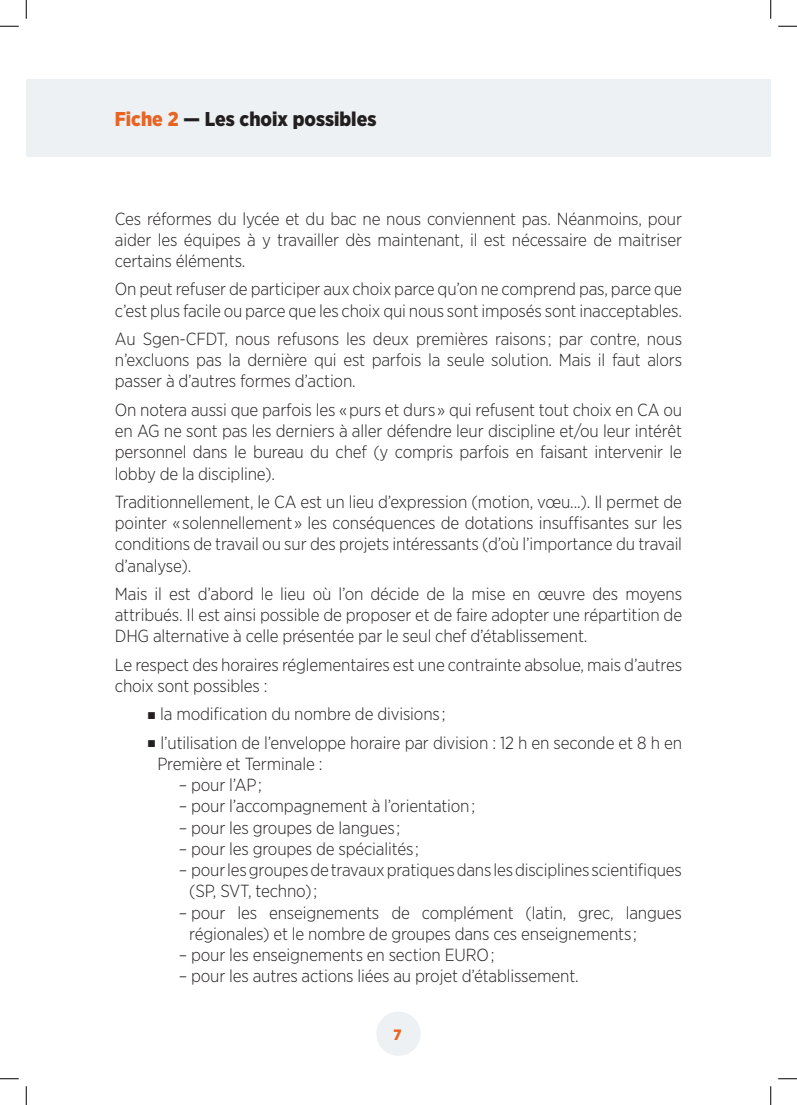
<style>
.page{position:relative;width:797px;height:1105px;background:#fff}
.page>*{position:absolute;margin:0;border:0;box-sizing:border-box;transform-origin:0 0}
.t1{font:900 20px "Gotham Narrow";color:#231f20}
.t2{font:300 17.5px/21.2px "Gotham Narrow";letter-spacing:-.01em;color:#231f20;text-align:justify}
.t3{font:900 15px "Gotham Narrow";color:#e86424}
.s1{color:#e86424}
</style>
<div class="page">
<div style="left:376px;top:1011px;width:44px;height:45px;background:#edf1f3;border-radius:50%"></div>
<div style="left:26px;top:79px;width:744px;height:78px;background:#edf1f3"></div>
<svg style="left:0;top:25px;width:19px;height:2px"></svg>
<svg style="left:778px;top:25px;width:19px;height:2px"></svg>
<svg style="left:0;top:1078px;width:19px;height:1px"></svg>
<svg style="left:778px;top:1078px;width:19px;height:1px"></svg>
<svg style="left:25px;top:0;width:2px;height:19px"></svg>
<svg style="left:25px;top:1086px;width:2px;height:19px"></svg>
<svg style="left:770px;top:0;width:1px;height:19px"></svg>
<svg style="left:770px;top:1086px;width:1px;height:19px"></svg>
<p class="t1" style="left:115px;top:106px;width:263px"><span class="s1">Fiche 2</span> — Les choix possibles</p>
<p class="t2" style="left:115px;top:207px;width:568px">Ces réformes du lycée et du bac ne nous conviennent pas. Néanmoins, pour aider les équipes à y travailler dès maintenant, il est nécessaire de maitriser certains éléments.</p>
<p class="t2" style="left:115px;top:278px;width:568px">On peut refuser de participer aux choix parce qu’on ne comprend pas, parce que c’est plus facile ou parce que les choix qui nous sont imposés sont inacceptables.</p>
<p class="t2" style="left:115px;top:328px;width:569px">Au Sgen-CFDT, nous refusons les deux premières raisons ; par contre, nous n’excluons pas la dernière qui est parfois la seule solution. Mais il faut alors passer à d’autres formes d’action.</p>
<p class="t2" style="left:115px;top:399px;width:568px">On notera aussi que parfois les « purs et durs » qui refusent tout choix en CA ou en AG ne sont pas les derniers à aller défendre leur discipline et/ou leur intérêt personnel dans le bureau du chef (y compris parfois en faisant intervenir le lobby de la discipline).</p>
<p class="t2" style="left:115px;top:491px;width:568px">Traditionnellement, le CA est un lieu d’expression (motion, vœu...). Il permet de pointer « solennellement » les conséquences de dotations insuffisantes sur les conditions de travail ou sur des projets intéressants (d’où l’importance du travail d’analyse).</p>
<p class="t2" style="left:115px;top:583px;width:569px">Mais il est d’abord le lieu où l’on décide de la mise en œuvre des moyens attribués. Il est ainsi possible de proposer et de faire adopter une répartition de DHG alternative à celle présentée par le seul chef d’établissement.</p>
<p class="t2" style="left:115px;top:653px;width:568px">Le respect des horaires réglementaires est une contrainte absolue, mais d’autres choix sont possibles :</p>
<p class="t2" style="left:147px;top:703px;width:300px">○ la modification du nombre de divisions ;</p>
<p class="t2" style="left:157px;top:731px;width:526px;text-indent:-11px">○ l’utilisation de l’enveloppe horaire par division : 12 h en seconde et 8 h en<br>Première et Terminale :</p>
<p class="t2" style="left:179px;top:774px;width:85px">– pour l’AP ;</p>
<p class="t2" style="left:179px;top:795px;width:298px">– pour l’accompagnement à l’orientation ;</p>
<p class="t2" style="left:179px;top:816px;width:223px">– pour les groupes de langues ;</p>
<p class="t2" style="left:179px;top:838px;width:242px">– pour les groupes de spécialités ;</p>
<p class="t2" style="left:189px;top:859px;width:494px;text-indent:-11px">– pour les groupes de travaux pratiques dans les disciplines scientifiques (SP, SVT, techno) ;</p>
<p class="t2" style="left:189px;top:901px;width:494px;text-indent:-11px">– pour les enseignements de complément (latin, grec, langues régionales) et le nombre de groupes dans ces enseignements ;</p>
<p class="t2" style="left:179px;top:944px;width:317px">– pour les enseignements en section EURO ;</p>
<p class="t2" style="left:179px;top:965px;width:401px">– pour les autres actions liées au projet d’établissement.</p>
<p class="t3" style="left:393px;top:1024px;width:10px">7</p>
</div>
